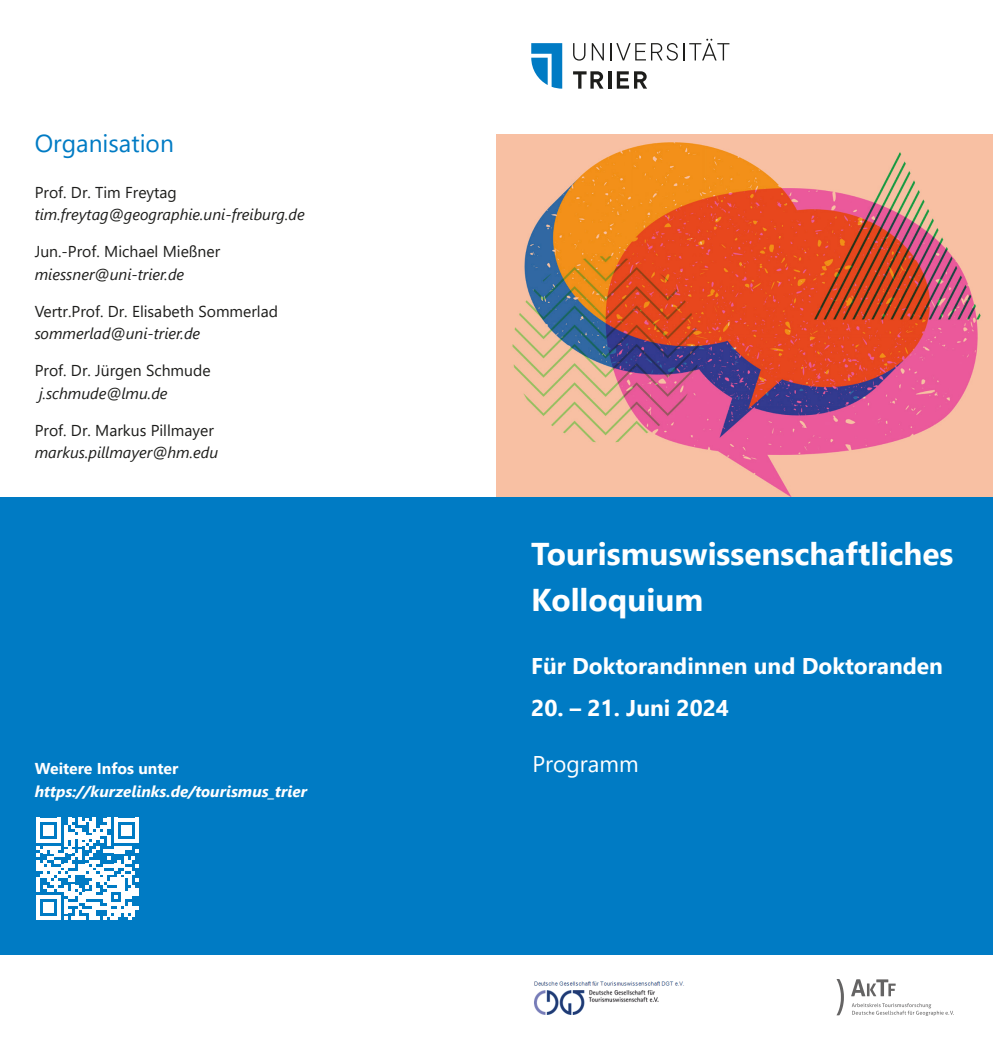
<style>
.page{position:relative;width:993px;height:1042px;background:#fff}
.page>*{position:absolute;margin:0;border:0;box-sizing:border-box;transform-origin:0 0}
.t1{font:700 31.5px/45.5px "Segoe UI";color:#fff}
.t2{font:24.5px "Segoe UI";color:#007bc4}
.t3{font:700 22.75px "Segoe UI";color:#fff}
.t4{font:22.75px "Segoe UI";color:#fff}
.t5{font:italic 15.75px "Segoe UI";color:#1d1d1b}
.t6{font:15.75px "Segoe UI";color:#1d1d1b}
.t7{font:italic 700 15.75px "Segoe UI";color:#fff}
.t8{font:700 15.75px "Segoe UI";color:#fff}
</style>
<div class="page">
<img style="left:496px;top:134px;width:496px;height:363px">
<svg style="left:531px;top:43px;width:31px;height:46px"></svg>
<svg style="left:573px;top:43px;width:12px;height:18px"></svg>
<svg style="left:591px;top:43px;width:12px;height:17px"></svg>
<svg style="left:610px;top:43px;width:67px;height:18px"></svg>
<svg style="left:683px;top:39px;width:46px;height:21px"></svg>
<svg style="left:573px;top:71px;width:30px;height:18px"></svg>
<svg style="left:608px;top:71px;width:3px;height:18px"></svg>
<svg style="left:616px;top:71px;width:31px;height:18px"></svg>
<div style="left:0;top:497px;width:992px;height:458px;background:#007bc4"></div>
<img style="left:534px;top:981px;width:150px;height:34px">
<svg style="left:851px;top:979px;width:44px;height:17px"></svg>
<svg style="left:851px;top:1003px;width:103px;height:13px"></svg>
<svg style="left:836px;top:979px;width:7px;height:36px"></svg>
<svg style="left:36px;top:818px;width:102px;height:102px"></svg>
<h2 class="t2" style="left:35px;top:120px;width:141px">Organisation</h2>
<p class="t6" style="left:35px;top:177px;width:144px">Prof. Dr. Tim Freytag</p>
<p class="t5" style="left:35px;top:200px;width:271px">tim.freytag@geographie.uni-freiburg.de</p>
<p class="t6" style="left:35px;top:237px;width:187px">Jun.-Prof. Michael Mießner</p>
<p class="t5" style="left:35px;top:259px;width:151px">miessner@uni-trier.de</p>
<p class="t6" style="left:35px;top:296px;width:245px">Vertr.Prof. Dr. Elisabeth Sommerlad</p>
<p class="t5" style="left:35px;top:319px;width:167px">sommerlad@uni-trier.de</p>
<p class="t6" style="left:35px;top:355px;width:177px">Prof. Dr. Jürgen Schmude</p>
<p class="t5" style="left:39px;top:378px;width:130px">j.schmude@lmu.de</p>
<p class="t6" style="left:35px;top:415px;width:180px">Prof. Dr. Markus Pillmayer</p>
<p class="t5" style="left:35px;top:438px;width:185px">markus.pillmayer@hm.edu</p>
<h1 class="t1" style="left:531px;top:529px;width:423px">Tourismuswissenschaftliches<br>Kolloquium</h1>
<h3 class="t3" style="left:531px;top:644px;width:413px">Für Doktorandinnen und Doktoranden</h3>
<h3 class="t3" style="left:531px;top:686px;width:199px">20. – 21. Juni 2024</h3>
<p class="t8" style="left:35px;top:754px;width:145px">Weitere Infos unter</p>
<h3 class="t4" style="left:532px;top:743px;width:108px">Programm</h3>
<p class="t7" style="left:35px;top:776px;width:273px">https://kurzelinks.de/tourismus_trier</p>
</div>
